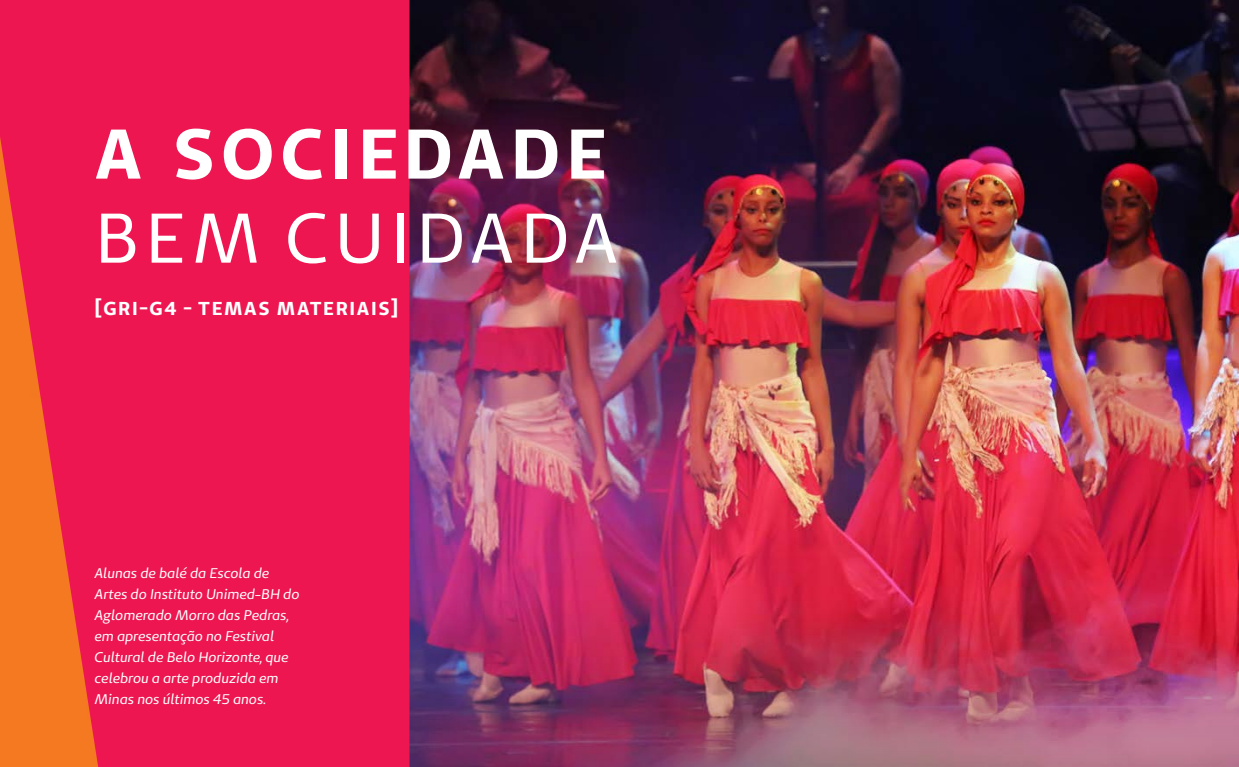
<style>
.page{position:relative;width:1239px;height:767px;background:#fff}
.page>*{position:absolute;margin:0;border:0;box-sizing:border-box;transform-origin:0 0}
.t1{font:700 70px/84px "Unimed Sans";letter-spacing:.09em;color:#fff}
.t2{font:700 18.64px "Unimed Sans";letter-spacing:.09em;color:#fff}
.t3{font:italic 14px/21px "Unimed Sans";color:#fff}
.s1{font-weight:400}
</style>
<div class="page">
<img style="left:410px;top:0;width:829px;height:556px">
<img style="left:410px;top:556px;width:829px;height:210px">
<div style="left:0;top:0;width:410px;height:766px;background:#ed1651"></div>
<svg style="left:0;top:136px;width:98px;height:630px;fill:#f47920"></svg>
<img style="left:30px;top:59px;width:662px;height:338px">
<div style="left:83px;top:555px;width:240px;height:174px;background:#ed1651"></div>
<p class="t1" style="left:95px;top:110px;width:525px">A SOCIEDADE<br><span class="s1">BEM CUIDADA</span></p>
<p class="t2" style="left:94px;top:296px;width:306px">[GRI-G4 - TEMAS MATERIAIS]</p>
<p class="t3" style="left:94px;top:562px;width:206px">Alunas de balé da Escola de<br>Artes do Instituto Unimed-BH do<br>Aglomerado Morro das Pedras, em apresentação no Festival<br>Cultural de Belo Horizonte, que celebrou a arte produzida em<br>Minas nos últimos 45 anos.</p>
</div>
